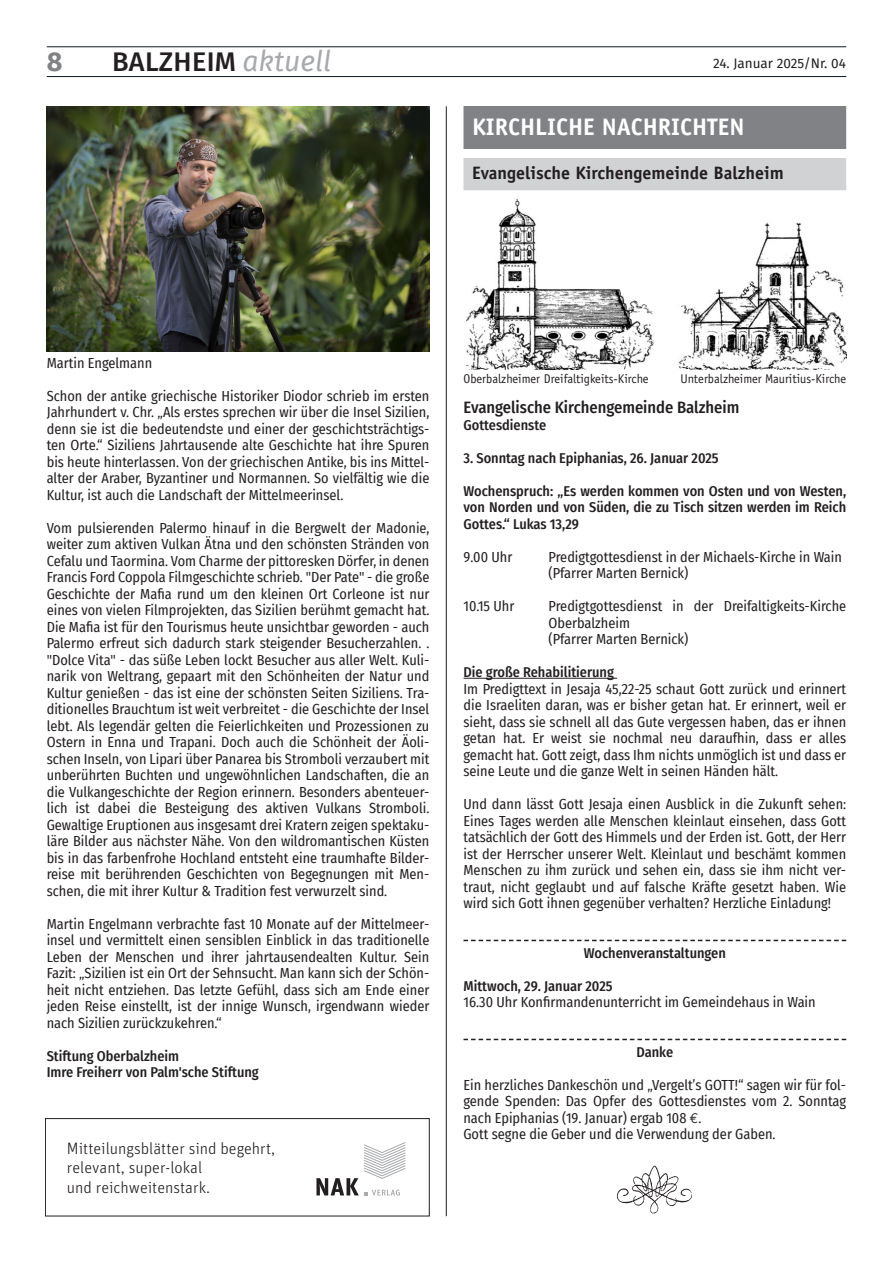
<style>
.page{position:relative;width:893px;height:1263px;background:#fff}
.page>*{position:absolute;margin:0;border:0;box-sizing:border-box;transform-origin:0 0}
.t1{font:500 27px "Fira Sans";letter-spacing:.01em;color:#231f20}
.t2{font:700 27px "Fira Sans";color:#808285}
.t3{font:700 24px "Officina Sans";color:#fff}
.t4{font:700 18px "Officina Sans";color:#231f20}
.t5{font:300 16.5px/19.5px "Unit Pro";color:#231f20}
.t6{font:500 16.5px "Fira Sans Condensed";color:#231f20}
.t7{font:14.25px/16.5px "Fira Sans Condensed";color:#231f20;text-align:justify}
.t8{font:500 14.25px/16.5px "Fira Sans Condensed";color:#231f20;text-align:justify}
.t9{font:13.5px "Fira Sans";color:#231f20}
.t10{font:12.75px "Officina Sans";color:#231f20}
.s1{font-weight:400;font-style:italic;font-size:28.35px;color:#a8a9ad}
.s2{font-family:"Euro Mono"}
</style>
<div class="page">
<hr style="left:47px;top:76px;width:799px;height:1px;background:#101a21">
<hr style="left:47px;top:47px;width:799px;height:1px;background:#101a21">
<hr style="left:446px;top:106px;width:1px;height:1110px;background:#231f20">
<hr style="left:463px;top:678px;width:154px;height:1px;background:#231f20">
<svg style="left:463px;top:940px;width:383px;height:1px"></svg>
<svg style="left:463px;top:1039px;width:383px;height:1px"></svg>
<div style="left:463px;top:106px;width:383px;height:43px;background:#808285"></div>
<div style="left:463px;top:158px;width:383px;height:32px;background:#d1d2d4"></div>
<img style="left:466px;top:199px;width:380px;height:170px">
<img style="left:47px;top:106px;width:382px;height:245px">
<svg style="left:316px;top:1142px;width:90px;height:53px"></svg>
<div style="left:45px;top:1118px;width:384px;height:98px;border:1px solid #231f20"></div>
<img style="left:617px;top:1165px;width:75px;height:48px">
<h1 class="t2" style="left:47px;top:39px;width:17px">8</h1>
<h1 class="t1" style="left:112px;top:40px;width:221px">BALZHEIM <span class="s1">aktuell</span></h1>
<p class="t9" style="left:713px;top:53px;width:134px">24. Januar 2025/Nr. 04</p>
<h2 class="t3" style="left:472px;top:112px;width:274px">KIRCHLICHE NACHRICHTEN</h2>
<p class="t4" style="left:472px;top:162px;width:313px">Evangelische Kirchengemeinde Balzheim</p>
<p class="t7" style="left:47px;top:354px;width:107px">Martin Engelmann</p>
<p class="t7" style="left:47px;top:387px;width:384px">Schon der antike griechische H istoriker Diodor schrieb im ersten Jahrhundert v. Chr. „Als erstes sprechen wir über die Insel Sizilien, denn sie ist die bedeutendste und einer der geschichtsträchtigs&shy;ten Orte.“ Siziliens Jahrtausende alte Geschichte hat ihre Spuren bis heute hinterlassen. Von der griechischen Antike, bis ins Mittel&shy;alter der Araber, Byzantiner und Normannen. So vielfältig wie die Kultur, ist auch die Landschaft der Mittelmeerinsel.</p>
<p class="t7" style="left:47px;top:519px;width:384px">Vom pulsierenden Palermo hinauf in die Bergwelt der Madonie, weiter zum aktiven Vulkan Ätna und den schönsten Stränden von Cefalu und Taormina. Vom Charme der pittoresken Dörfer, in denen Francis Ford Coppola Filmgeschichte schrieb. "Der Pate" - die große Geschichte der Mafia rund um den kleinen Ort Corleone ist nur eines von vielen Filmprojekten, das Sizilien berühmt gemacht hat.<br>Die Mafia ist für den Tourismus heute unsichtbar geworden - auch Palermo erfreut sich dadurch stark steigender Besucherzahlen. . "Dolce Vita" - das süße Leben lockt Besucher aus aller Welt. Kuli&shy;narik von Weltrang, gepaart mit den Schönheiten der Natur und Kultur genießen - das ist eine der schönsten Seiten Siziliens. Tra&shy;ditionelles Brauchtum ist weit verbreitet - die Geschichte der Insel lebt. Als legendär gelten die Feierlichkeiten und Prozessionen zu Ostern in Enna und Trapani. Doch auch die Schönheit der Äoli&shy;schen I nseln, von Lipari über Panarea bis Stromboli verzaubert mit unberührten Buchten und ungewöhnlichen Landschaften, die an die Vulkangeschichte der Region erinnern. Besonders abenteuer&shy;lich ist dabei die Besteigung des aktiven Vulkans Stromboli.<br>Gewaltige Eruptionen aus insgesamt drei Kratern zeigen spektaku&shy;läre Bilder aus nächster Nähe. Von den wildromantischen Küsten bis in das farbenfrohe Hochland entsteht eine traumhafte Bilder&shy;reise mit berührenden Geschichten von Begegnungen mit Men&shy;schen, die mit ihrer Kultur &amp; Tradition fest verwurzelt sind.</p>
<p class="t7" style="left:47px;top:915px;width:384px">Martin Engelmann verbrachte fast 10 Monate auf der Mittelmeer&shy;insel und vermittelt einen sensiblen Einblick in das traditionelle Leben der Menschen und ihrer jahrtausendealten Kultur. Sein Fazit: „Sizilien ist ein Ort der Sehnsucht. Man kann sich der Schön&shy;heit nicht entziehen. Das letzte Gefühl, dass sich am Ende einer jeden Reise einstellt, ist der innige Wunsch, irgendwann wieder nach Sizilien zurückzukehren.“</p>
<p class="t8" style="left:47px;top:1047px;width:214px">Stiftung Oberbalzheim<br>Imre Freiherr von Palm'sche Stiftung</p>
<p class="t5" style="left:67px;top:1138px;width:210px">Mitteilungsblätter sind begehrt, relevant, super-lokal<br>und reichweitenstark.</p>
<p class="t10" style="left:463px;top:371px;width:187px">Oberbalzheimer Dreifaltigkeits-Kirche</p>
<p class="t10" style="left:681px;top:371px;width:167px">Unterbalzheimer Mauritius-Kirche</p>
<p class="t6" style="left:463px;top:394px;width:277px">Evangelische Kirchengemeinde Balzheim</p>
<p class="t8" style="left:463px;top:416px;width:84px">Gottesdienste</p>
<p class="t8" style="left:463px;top:449px;width:257px">3. Sonntag nach Epiphanias, 26. Januar 2025</p>
<p class="t8" style="left:463px;top:482px;width:384px">Wochenspruch: „Es werden kommen von Osten und von Westen, von Norden und von Süden, die zu Tisch sitzen werden im Reich Gottes.“ Lukas 13,29</p>
<p class="t7" style="left:463px;top:548px;width:50px">9.00 Uhr</p>
<p class="t7" style="left:549px;top:548px;width:295px">Predigtgottesdienst in der Michaels-Kirche in Wain (Pfarrer Marten Bernick)</p>
<p class="t7" style="left:463px;top:598px;width:52px">10.15 Uhr</p>
<p class="t7" style="left:549px;top:598px;width:299px;text-align:left">Predigtgottesdienst in der Dreifaltigkeits-Kirche<br>Oberbalzheim<br>(Pfarrer Marten Bernick)</p>
<p class="t8" style="left:463px;top:663px;width:152px">Die große Rehabilitierung</p>
<p class="t7" style="left:463px;top:680px;width:384px">I m Predigttext in Jesaja 45,22-25 schaut Gott zurück und erinnert die Israeliten daran, was er bisher getan hat. Er erinnert, weil er sieht, dass sie schnell all das Gute vergessen haben, das er ihnen getan hat. Er weist sie nochmal neu daraufhin, dass er alles gemacht hat. Gott zeigt, dass Ihm nichts unmöglich ist und dass er seine Leute und die ganze Welt in seinen Händen hält.</p>
<p class="t7" style="left:463px;top:796px;width:384px">Und dann lässt Gott Jesaja einen Ausblick in die Zukunft sehen:<br>Eines Tages werden alle Menschen kleinlaut einsehen, dass Gott tatsächlich der Gott des H immels und der Erden ist. Gott, der Herr ist der Herrscher unserer Welt. Kleinlaut und beschämt kommen Menschen zu ihm zurück und sehen ein, dass sie ihm nicht ver&shy;traut, nicht geglaubt und auf falsche Kräfte gesetzt haben. Wie wird sich Gott ihnen gegenüber verhalten? Herzliche Einladung!</p>
<p class="t8" style="left:584px;top:944px;width:144px">Wochenveranstaltungen</p>
<p class="t8" style="left:463px;top:977px;width:151px">Mittwoch, 29. Januar 2025</p>
<p class="t7" style="left:463px;top:994px;width:354px">16.30 Uhr Konfirmandenunterricht im Gemeindehaus in Wain</p>
<p class="t8" style="left:636px;top:1043px;width:38px">Danke</p>
<p class="t7" style="left:463px;top:1076px;width:384px;text-align:left">Ein herzliches Dankeschön und „Vergelt’s GOTT!“ sagen wir für fol&shy;gende Spenden: Das Opfer des Gottesdienstes vom 2. Sonntag nach Epiphanias (19. Januar) ergab 108 <span class="s2">€</span>.<br>Gott segne die Geber und die Verwendung der Gaben.</p>
</div>
